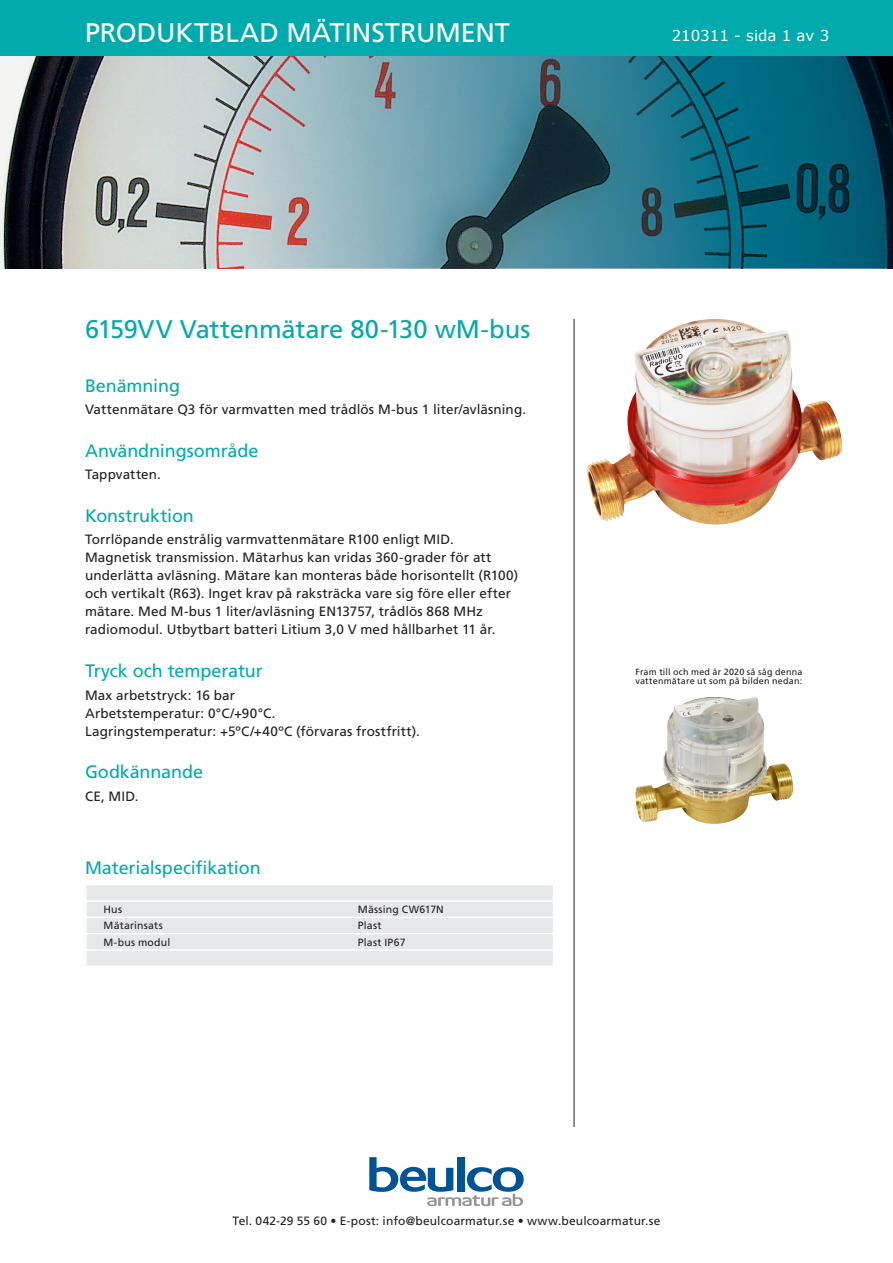
<style>
.page{position:relative;width:893px;height:1263px;background:#fff}
.page>*{position:absolute;margin:0;border:0;box-sizing:border-box;transform-origin:0 0}
.t1{font:27px "Frutiger LT Std";color:#fff}
.Artikelgrupp{font:25.5px "Frutiger LT Std";letter-spacing:-.01em;color:#00aaad}
.Mellanrubrik{font:18px "Frutiger LT Std";letter-spacing:-.005em;color:#00aaad}
.Materialspecrubrik{font:18px "Frutiger LT Std";letter-spacing:-.01em;color:#00aaad}
.t2{font:15px "Verdana";color:#fff}
.Brödtext{font:13.5px "Frutiger LT Std";letter-spacing:.005em;color:#231f20}
.t3{font:12px "Frutiger LT Std";letter-spacing:.01em;color:#231f20}
.MaterialspecText{font:10.5px "Frutiger LT Std";letter-spacing:.015em;color:#231f20}
.Materialspectabell{font:9px/9.8px "Frutiger LT Std";letter-spacing:.02em;color:#231f20}
</style>
<div class="page">
<svg style="left:0;top:55px;width:893px;height:213px;background:#648e99"></svg>
<div style="left:0;top:0;width:893px;height:55px;background:#00aaad"></div>
<svg style="left:369px;top:1157px;width:155px;height:49px"></svg>
<hr style="left:574px;top:319px;width:1px;height:808px;background:#231f20">
<svg style="left:86px;top:885px;width:467px;height:81px;background:#e8e8ea"></svg>
<img style="left:587px;top:319px;width:255px;height:206px">
<img style="left:635px;top:697px;width:158px;height:127px">
<h1 class="t1" style="left:85px;top:16px;width:319px">PRODUKTBLAD Mätinstrume</h1>
<h1 class="t1" style="left:475px;top:16px;width:32px">nt</h1>
<p class="t2" style="left:672px;top:26px;width:159px">210311 - sida 1 av 3</p>
<p class="Artikelgrupp" style="left:85px;top:314px;width:447px">6159VV Vattenmätare 80-130 wM-bus</p>
<p class="Mellanrubrik" style="left:85px;top:375px;width:96px">Benämning</p>
<p class="Brödtext" style="left:85px;top:402px;width:443px">Vattenmätare Q3 för varmvatten med trådlös M-bus 1 liter/avläsning.</p>
<p class="Mellanrubrik" style="left:85px;top:440px;width:175px">Användningsområde</p>
<p class="Brödtext" style="left:85px;top:467px;width:78px">Tappvatten.</p>
<p class="Mellanrubrik" style="left:85px;top:505px;width:110px">Konstruktion</p>
<p class="Brödtext" style="left:85px;top:532px;width:370px">Torrlöpande enstrålig varmvattenmätare R100 enligt MI D.</p>
<p class="Brödtext" style="left:85px;top:550px;width:408px">Magnetisk transmission. Mätarhus kan vridas 360-grader för att</p>
<p class="Brödtext" style="left:85px;top:568px;width:435px">underlätta avläsning. Mätare kan monteras både horisontellt (R100)</p>
<p class="Brödtext" style="left:85px;top:586px;width:427px">och vertikalt (R63). I nget krav på raksträcka vare sig före eller efter</p>
<p class="Brödtext" style="left:85px;top:604px;width:399px">mätare. Med M-bus 1 liter/avläsning EN13757, trådlös 868 MHz</p>
<p class="Brödtext" style="left:85px;top:622px;width:412px">radiomodul. Utbytbart batteri Litium 3,0 V med hållbarhet 11 år.</p>
<p class="Mellanrubrik" style="left:85px;top:660px;width:179px">Tryck och temperatur</p>
<p class="Brödtext" style="left:85px;top:687px;width:152px">Max arbetstryck: 16 bar</p>
<p class="Brödtext" style="left:85px;top:705px;width:192px">Arbetstemperatur: 0°C/+90°C.</p>
<p class="Brödtext" style="left:85px;top:723px;width:336px">Lagringstemperatur: +5ºC/+40ºC (förvaras frostfritt).</p>
<p class="Mellanrubrik" style="left:85px;top:762px;width:120px">Godkännande</p>
<p class="Brödtext" style="left:85px;top:788px;width:55px">CE, MI D.</p>
<p class="Materialspecrubrik" style="left:85px;top:857px;width:177px">Materialspecifikation</p>
<p class="MaterialspecText" style="left:104px;top:903px;width:20px">Hus</p>
<p class="MaterialspecText" style="left:358px;top:903px;width:86px">Mässing CW617N</p>
<p class="MaterialspecText" style="left:104px;top:920px;width:61px">Mätarinsats</p>
<p class="MaterialspecText" style="left:358px;top:920px;width:25px">Plast</p>
<p class="MaterialspecText" style="left:104px;top:936px;width:68px">M-bus modul</p>
<p class="MaterialspecText" style="left:358px;top:936px;width:49px">Plast I P67</p>
<p class="Materialspectabell" style="left:635px;top:667px;width:168px">Fram till och med år 2020 så såg denna vattenmätare ut som på bilden nedan:</p>
<p class="t3" style="left:233px;top:1214px;width:429px">Tel. 042-29 55 60 • E-post: info@beulcoarmatur.se • www.beulcoarmatur.se</p>
</div>
